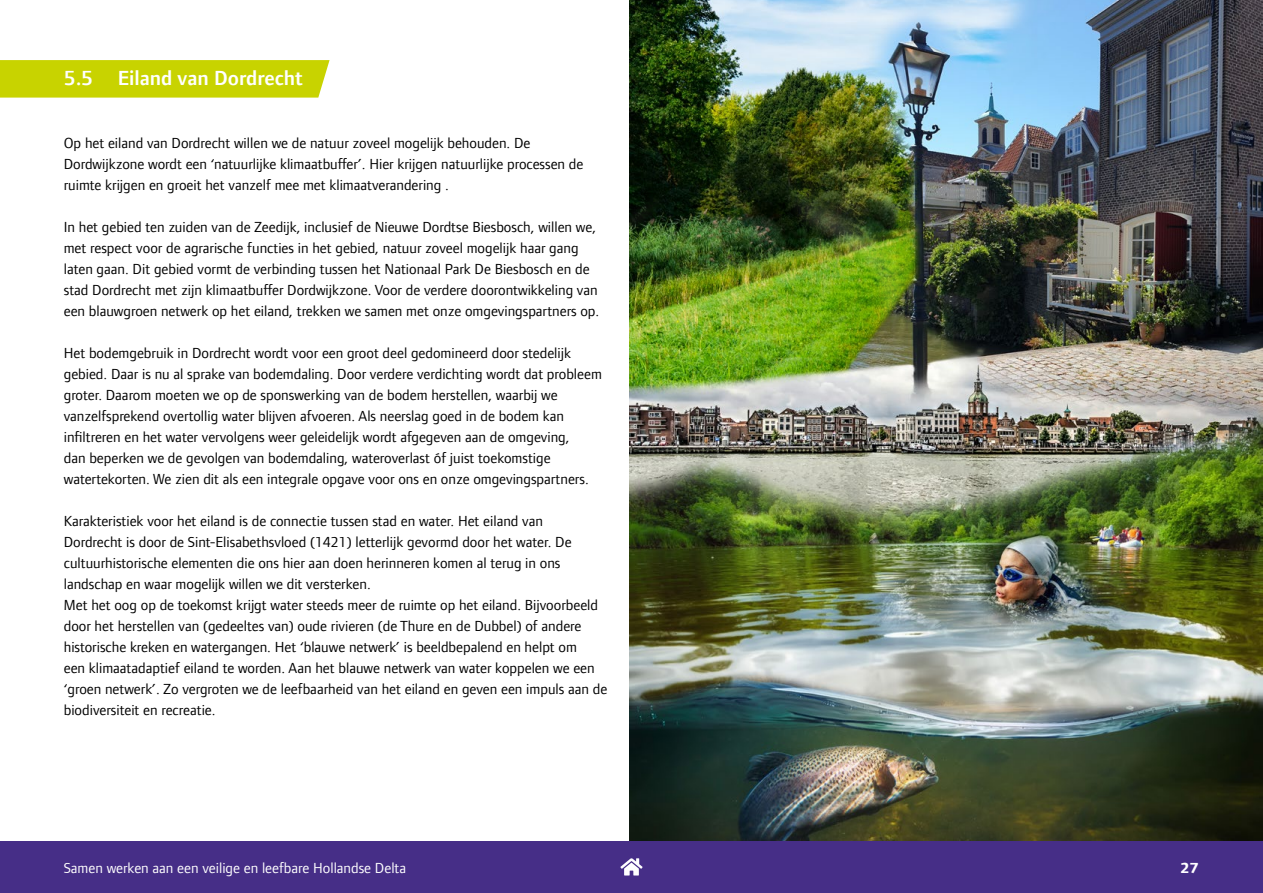
<style>
.page{position:relative;width:1263px;height:893px;background:#fff}
.page>*{position:absolute;margin:0;border:0;box-sizing:border-box;transform-origin:0 0}
.t1{font:600 21px "Foundry Form Sans";color:#fff}
.t2{font:15px/21px "Foundry Form Sans";color:#000}
.t3{font:15px "Foundry Form Sans";color:#fff}
.t4{font:800 15px "Foundry Form Sans";color:#fff}
</style>
<div class="page">
<div style="left:0;top:841px;width:1263px;height:52px;background:#462e87"></div>
<svg style="left:620px;top:858px;width:22px;height:17px"></svg>
<div style="left:0;top:60px;width:330px;height:38px;background:#c8d300"></div>
<img style="left:629px;top:0;width:634px;height:841px">
<h1 class="t1" style="left:64px;top:65px;width:241px">5.5 Eiland van Dordrecht</h1>
<p class="t2" style="left:64px;top:132px;width:521px">Op het eiland van Dordrecht willen we de natuur zoveel mogelijk behouden. De<br>Dordwijkzone wordt een ‘natuurlijke klimaatbuffer’. Hier krijgen natuurlijke processen de ruimte krijgen en groeit het vanzelf mee met klimaatverandering .</p>
<p class="t2" style="left:64px;top:216px;width:537px">In het gebied ten zuiden van de Zeedijk, inclusief de Nieuwe Dordtse Biesbosch, willen we, met respect voor de agrarische functies in het gebied, natuur zoveel mogelijk haar gang laten gaan. Dit gebied vormt de verbinding tussen het Nationaal Park De Biesbosch en de stad Dordrecht met zijn klimaatbuffer Dordwijkzone. Voor de verdere doorontwikkeling van een blauwgroen netwerk op het eiland, trekken we samen met onze omgevingspartners op.</p>
<p class="t2" style="left:64px;top:342px;width:540px">Het bodemgebruik in Dordrecht wordt voor een groot deel gedomineerd door stedelijk gebied. Daar is nu al sprake van bodemdaling. Door verdere verdichting wordt dat probleem groter. Daarom moeten we op de sponswerking van de bodem herstellen, waarbij we vanzelfsprekend overtollig water blijven afvoeren. Als neerslag goed in de bodem kan infiltreren en het water vervolgens weer geleidelijk wordt afgegeven aan de omgeving,<br>dan beperken we de gevolgen van bodemdaling, wateroverlast óf juist toekomstige watertekorten. We zien dit als een integrale opgave voor ons en onze omgevingspartners.</p>
<p class="t2" style="left:64px;top:510px;width:545px">Karakteristiek voor het eiland is de connectie tussen stad en water. Het eiland van<br>Dordrecht is door de Sint-Elisabethsvloed (1421) letterlijk gevormd door het water. De cultuurhistorische elementen die ons hier aan doen herinneren komen al terug in ons landschap en waar mogelijk willen we dit versterken.<br>Met het oog op de toekomst krijgt water steeds meer de ruimte op het eiland. Bijvoorbeeld door het herstellen van (gedeeltes van) oude rivieren (de Thure en de Dubbel) of andere historische kreken en watergangen. Het ‘blauwe netwerk’ is beeldbepalend en helpt om<br>een klimaatadaptief eiland te worden. Aan het blauwe netwerk van water koppelen we een ‘groen netwerk’. Zo vergroten we de leefbaarheid van het eiland en geven een impuls aan de biodiversiteit en recreatie.</p>
<p class="t3" style="left:64px;top:859px;width:344px">Samen werken aan een veilige en leefbare Hollandse Delta</p>
<p class="t4" style="left:1180px;top:859px;width:21px">27</p>
</div>
